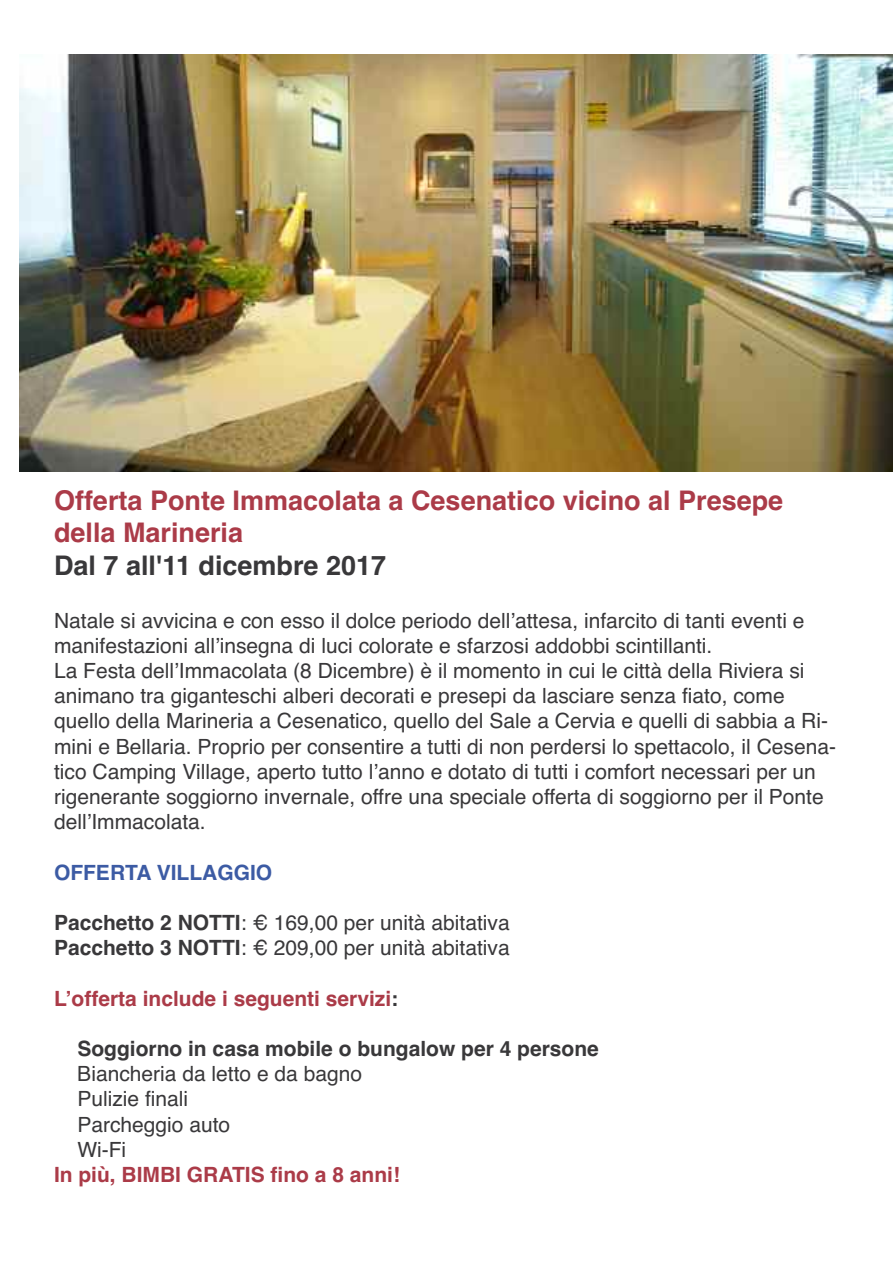
<style>
.page{position:relative;width:893px;height:1263px;background:#fff}
.page>*{position:absolute;margin:0;border:0;box-sizing:border-box;transform-origin:0 0}
.t1{font:700 27px/32.4px "Helvetica";color:#ab3b48}
.t2{font:700 27px "Helvetica";color:#39383a}
.t3{font:21px/25.2px "Helvetica";color:#39383a}
.t4{font:700 21px "Helvetica";color:#ab3b48}
.t5{font:700 21px "Helvetica";color:#39383a}
.t6{font:700 21px "Helvetica";color:#3c5ba4}
.s1{font-weight:700}
.s2{color:#39383a}
</style>
<div class="page">
<img style="left:20px;top:54px;width:873px;height:417px">
<p class="t1" style="left:54px;top:484px;width:731px">Offerta Ponte Immacolata a Cesenatico vicino al Presepe della Marineria</p>
<p class="t2" style="left:54px;top:549px;width:334px">Dal 7 all'11 dicembre 2017</p>
<p class="t3" style="left:54px;top:608px;width:784px">Natale si avvicina e con esso il dolce periodo dell’attesa, infarcito di tanti eventi e manifestazioni all’insegna di luci colorate e sfarzosi addobbi scintillanti.<br>La Festa dell’Immacolata (8 Dicembre) è il momento in cui le città della Riviera si animano tra giganteschi alberi decorati e presepi da lasciare senza fiato, come quello della Marineria a Cesenatico, quello del Sale a Cervia e quelli di sabbia a Ri&shy;mini e Bellaria. Proprio per consentire a tutti di non perdersi lo spettacolo, il Cesena&shy;tico Camping Village, aperto tutto l’anno e dotato di tutti i comfort necessari per un rigenerante soggiorno invernale, offre una speciale offerta di soggiorno per il Ponte dell’Immacolata.</p>
<p class="t6" style="left:54px;top:860px;width:220px">OFFeRTA VILLAGGIO</p>
<p class="t3" style="left:54px;top:910px;width:457px"><span class="s1">Pacchetto 2 NOTTI</span>: € 169,00 per unità abitativa<br><span class="s1">Pacchetto 3 NOTTI</span>: € 209,00 per unità abitativa</p>
<p class="t4" style="left:54px;top:986px;width:346px">L’offerta include i seguenti servizi<span class="s2">:</span></p>
<p class="t5" style="left:77px;top:1036px;width:523px">Soggiorno in casa mobile o bungalow per 4 persone</p>
<p class="t3" style="left:77px;top:1061px;width:286px">Biancheria da letto e da bagno<br>Pulizie finali<br>Parcheggio auto<br>Wi-Fi</p>
<p class="t4" style="left:54px;top:1162px;width:348px">In più, BIMBI GRATIS fino a 8 anni!</p>
</div>
